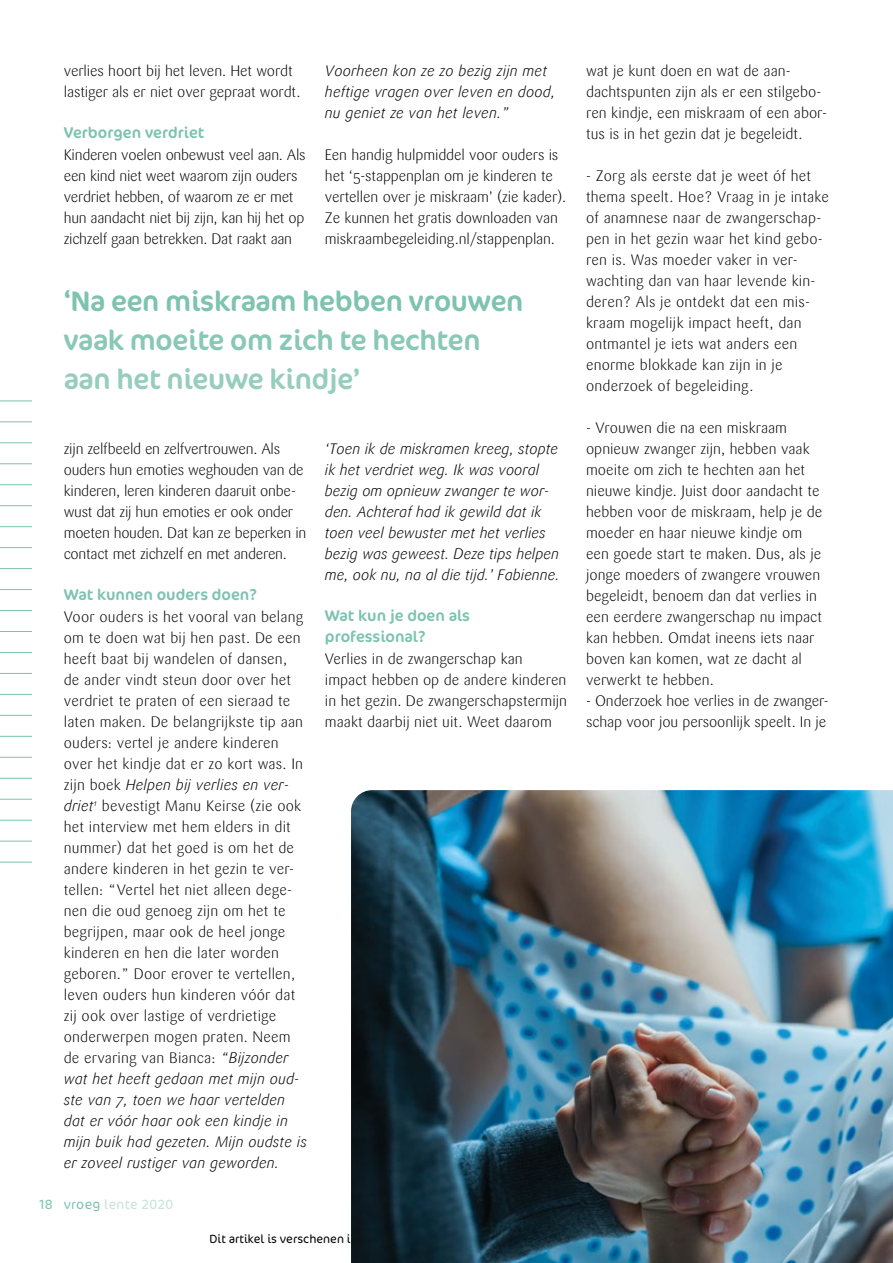
<style>
.page{position:relative;width:893px;height:1263px;background:#fff}
.page>*{position:absolute;margin:0;border:0;box-sizing:border-box;transform-origin:0 0}
.t1{font:28.5px "Cocon";letter-spacing:-.01em;color:#7dc3af}
.t2{font:28.5px "Cocon";letter-spacing:-.01em;color:#89c8b6}
.t3{font:28.5px "Cocon";letter-spacing:-.01em;color:#96cdbd}
.t4{font:15.75px/21px "Cocon";color:#7dc3af}
.t5{font:300 15px/21px "Sari";color:#000}
.t6{font:300 15px/21px "Sari";letter-spacing:-.02em;color:#000}
.t7{font:italic 300 15px/21px "Sari";color:#000}
.t8{font:300 13.5px "Cocon";letter-spacing:.02em;color:#c7e3da}
.s1{font-style:italic}
.s2{color:#7dc3af}
</style>
<div class="page">
<hr style="left:0;top:400px;width:32px;height:1px;background:#7dc3af">
<hr style="left:0;top:421px;width:32px;height:1px;background:#7dc3af">
<hr style="left:0;top:442px;width:32px;height:1px;background:#7dc3af">
<hr style="left:0;top:463px;width:32px;height:1px;background:#7dc3af">
<hr style="left:0;top:484px;width:32px;height:1px;background:#7dc3af">
<hr style="left:0;top:505px;width:32px;height:1px;background:#7dc3af">
<hr style="left:0;top:526px;width:32px;height:1px;background:#7dc3af">
<hr style="left:0;top:547px;width:32px;height:1px;background:#7dc3af">
<hr style="left:0;top:568px;width:32px;height:1px;background:#7dc3af">
<hr style="left:0;top:589px;width:32px;height:1px;background:#7dc3af">
<hr style="left:0;top:610px;width:32px;height:1px;background:#7dc3af">
<hr style="left:0;top:631px;width:32px;height:1px;background:#7dc3af">
<hr style="left:0;top:652px;width:32px;height:1px;background:#7dc3af">
<hr style="left:0;top:673px;width:32px;height:1px;background:#7dc3af">
<hr style="left:0;top:694px;width:32px;height:1px;background:#7dc3af">
<hr style="left:0;top:715px;width:32px;height:1px;background:#7dc3af">
<hr style="left:0;top:736px;width:32px;height:1px;background:#7dc3af">
<hr style="left:0;top:757px;width:32px;height:1px;background:#7dc3af">
<hr style="left:0;top:778px;width:32px;height:1px;background:#7dc3af">
<hr style="left:0;top:799px;width:32px;height:1px;background:#7dc3af">
<hr style="left:0;top:820px;width:32px;height:1px;background:#7dc3af">
<hr style="left:0;top:841px;width:32px;height:1px;background:#7dc3af">
<hr style="left:0;top:862px;width:32px;height:1px;background:#7dc3af">
<img style="left:351px;top:790px;width:542px;height:473px">
<p class="t5" style="left:64px;top:61px;width:238px">verlies hoort bij het leven. Het wordt lastiger als er niet over gepraat wordt.</p>
<p class="t4" style="left:64px;top:122px;width:142px">Verborgen verdriet</p>
<p class="t6" style="left:64px;top:145px;width:243px">Kinderen voelen onbewust veel aan. Als een kind niet weet waarom zijn ouders verdriet hebben, of waarom ze er met hun aandacht niet bij zijn, kan hij het op zichzelf gaan betrekken. Dat raakt aan</p>
<p class="t7" style="left:325px;top:61px;width:232px">Voorheen kon ze zo bezig zijn met heftige vragen over leven en dood, nu geniet ze van het leven.”</p>
<p class="t5" style="left:325px;top:145px;width:243px">Een handig hulpmiddel voor ouders is het ‘5-stappenplan om je kinderen te vertellen over je miskraam’ (zie kader).<br>Ze kunnen het gratis downloaden van miskraambegeleiding.nl/stappenplan.</p>
<h1 class="t1" style="left:64px;top:283px;width:461px">‘Na een miskraam hebben vrouwen</h1>
<h1 class="t2" style="left:64px;top:322px;width:418px">vaak moeite om zich te hechten</h1>
<h1 class="t3" style="left:64px;top:361px;width:298px">aan het nieuwe kindje’</h1>
<p class="t6" style="left:64px;top:439px;width:244px">zijn zelfbeeld en zelfvertrouwen. Als ouders hun emoties weghouden van de kinderen, leren kinderen daaruit onbe&shy;wust dat zij hun emoties er ook onder moeten houden. Dat kan ze beperken in contact met zichzelf en met anderen.</p>
<p class="t4" style="left:64px;top:584px;width:195px">Wat kunnen ouders doen?</p>
<p class="t5" style="left:64px;top:607px;width:245px">Voor ouders is het vooral van belang om te doen wat bij hen past. De een heeft baat bij wandelen of dansen,<br>de ander vindt steun door over het verdriet te praten of een sieraad te laten maken. De belangrijkste tip aan ouders: vertel je andere kinderen over het kindje dat er zo kort was. In zijn boek <span class="s1">Helpen bij verlies en ver&shy;driet</span><sup>1</sup> bevestigt Manu Keirse (zie ook het interview met hem elders in dit nummer) dat het goed is om het de andere kinderen in het gezin te ver&shy;tellen: “Vertel het niet alleen dege&shy;nen die oud genoeg zijn om het te begrijpen, maar ook de heel jonge kinderen en hen die later worden geboren.” Door erover te vertellen, leven ouders hun kinderen vóór dat zij ook over lastige of verdrietige onderwerpen mogen praten. Neem de ervaring van Bianca: <span class="s1">“Bijzonder wat het heeft gedaan met mijn oud&shy;ste van 7, toen we haar vertelden dat er vóór haar ook een kindje in mijn buik had gezeten. Mijn oudste is er zoveel rustiger van geworden.</span></p>
<p class="t8" style="left:40px;top:1196px;width:135px"><span class="s2">18 vroeg</span> lente 2020</p>
<p class="t7" style="left:325px;top:439px;width:236px">‘Toen ik de miskramen kreeg, stopte ik het verdriet weg. Ik was vooral bezig om opnieuw zwanger te wor&shy;den. Achteraf had ik gewild dat ik toen veel bewuster met het verlies bezig was geweest. Deze tips helpen me, ook nu, na al die tijd.’ Fabienne.</p>
<p class="t4" style="left:325px;top:605px;width:147px">Wat kun je doen als professional?</p>
<p class="t5" style="left:325px;top:649px;width:244px">Verlies in de zwangerschap kan impact hebben op de andere kinderen in het gezin. De zwangerschapstermijn maakt daarbij niet uit. Weet daarom</p>
<p class="t5" style="left:586px;top:61px;width:242px">wat je kunt doen en wat de aan&shy;dachtspunten zijn als er een stilgebo&shy;ren kindje, een miskraam of een abor&shy;tus is in het gezin dat je begeleidt.</p>
<p class="t5" style="left:586px;top:166px;width:244px">- Zorg als eerste dat je weet óf het thema speelt. Hoe? Vraag in je intake of anamnese naar de zwangerschap&shy;pen in het gezin waar het kind gebo&shy;ren is. Was moeder vaker in ver&shy;wachting dan van haar levende kin&shy;deren? Als je ontdekt dat een mis&shy;kraam mogelijk impact heeft, dan ontmantel je iets wat anders een enorme blokkade kan zijn in je onderzoek of begeleiding.</p>
<p class="t5" style="left:586px;top:418px;width:238px">- Vrouwen die na een miskraam opnieuw zwanger zijn, hebben vaak moeite om zich te hechten aan het nieuwe kindje. Juist door aandacht te hebben voor de miskraam, help je de moeder en haar nieuwe kindje om een goede start te maken. Dus, als je jonge moeders of zwangere vrouwen begeleidt, benoem dan dat verlies in een eerdere zwangerschap nu impact kan hebben. Omdat ineens iets naar boven kan komen, wat ze dacht al verwerkt te hebben.</p>
<p class="t5" style="left:586px;top:691px;width:244px">- Onderzoek hoe verlies in de zwanger&shy;schap voor jou persoonlijk speelt. In je</p>
</div>
